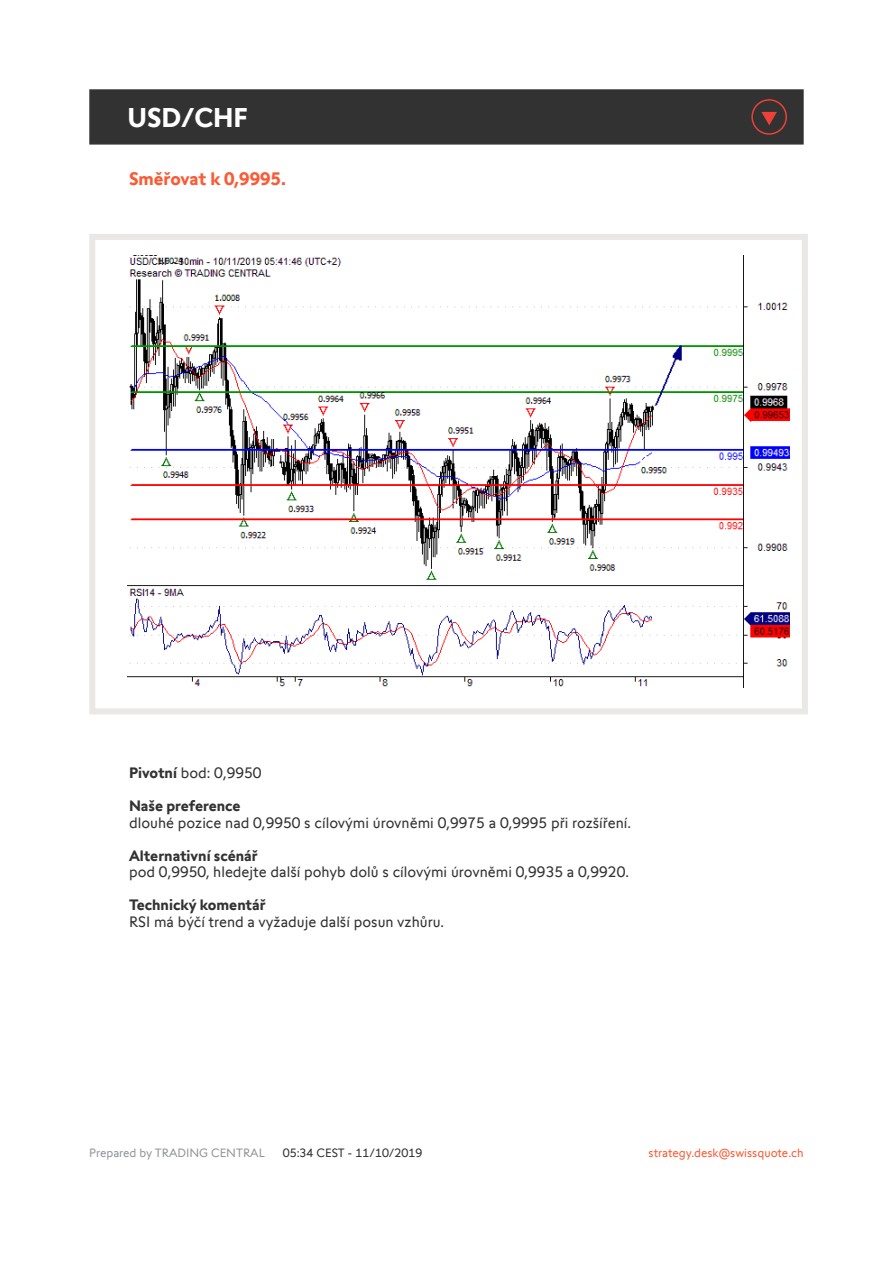
<style>
.page{position:relative;width:893px;height:1263px;background:#fff}
.page>*{position:absolute;margin:0;border:0;box-sizing:border-box;transform-origin:0 0}
.t1{font:700 27px "Swissquote CT";color:#fff}
.t2{font:700 18px "Swissquote CT";letter-spacing:-.005em;color:#fa5b35}
.t3{font:15px "Swissquote CT";color:#323232}
.t4{font:700 15px "Swissquote CT";color:#323232}
.t5{font:12px "Swissquote CT";color:#fa5b35}
.t6{font:12px "Swissquote CT";color:#939598}
.t7{font:12px "Swissquote CT";color:#323232}
.s1{font-weight:700}
</style>
<div class="page">
<div style="left:89px;top:234px;width:719px;height:480px;border:6px solid #e9e8e7"></div>
<div style="left:89px;top:89px;width:715px;height:56px;background:#323232;border:2px solid #323232"></div>
<img style="left:128px;top:255px;width:661px;height:432px">
<svg style="left:751px;top:99px;width:36px;height:36px"></svg>
<h1 class="t1" style="left:128px;top:101px;width:122px">USD/CHF</h1>
<p class="t2" style="left:129px;top:168px;width:158px">Směřovat k 0,9995.</p>
<p class="t3" style="left:129px;top:764px;width:134px"><span class="s1">Pivotní</span> bod: 0,9950</p>
<p class="t4" style="left:129px;top:797px;width:113px">Naše preference</p>
<p class="t3" style="left:129px;top:814px;width:503px">dlouhé pozice nad 0,9950 s cílovými úrovněmi 0,9975 a 0,9995 při rozšíření.</p>
<p class="t4" style="left:129px;top:846px;width:130px">Alternativní scénář</p>
<p class="t3" style="left:129px;top:863px;width:501px">pod 0,9950, hledejte další pohyb dolů s cílovými úrovněmi 0,9935 a 0,9920.</p>
<p class="t4" style="left:129px;top:896px;width:138px">Technický komentář</p>
<p class="t3" style="left:129px;top:913px;width:317px">RSI má býčí trend a vyžaduje další posun vzhůru.</p>
<p class="t6" style="left:89px;top:1145px;width:177px">Prepared by TRADING CENTRAL</p>
<p class="t7" style="left:283px;top:1145px;width:141px">05:34 CEST - 11/10/2019</p>
<p class="t5" style="left:649px;top:1145px;width:157px">strategy.desk@swissquote.ch</p>
</div>
